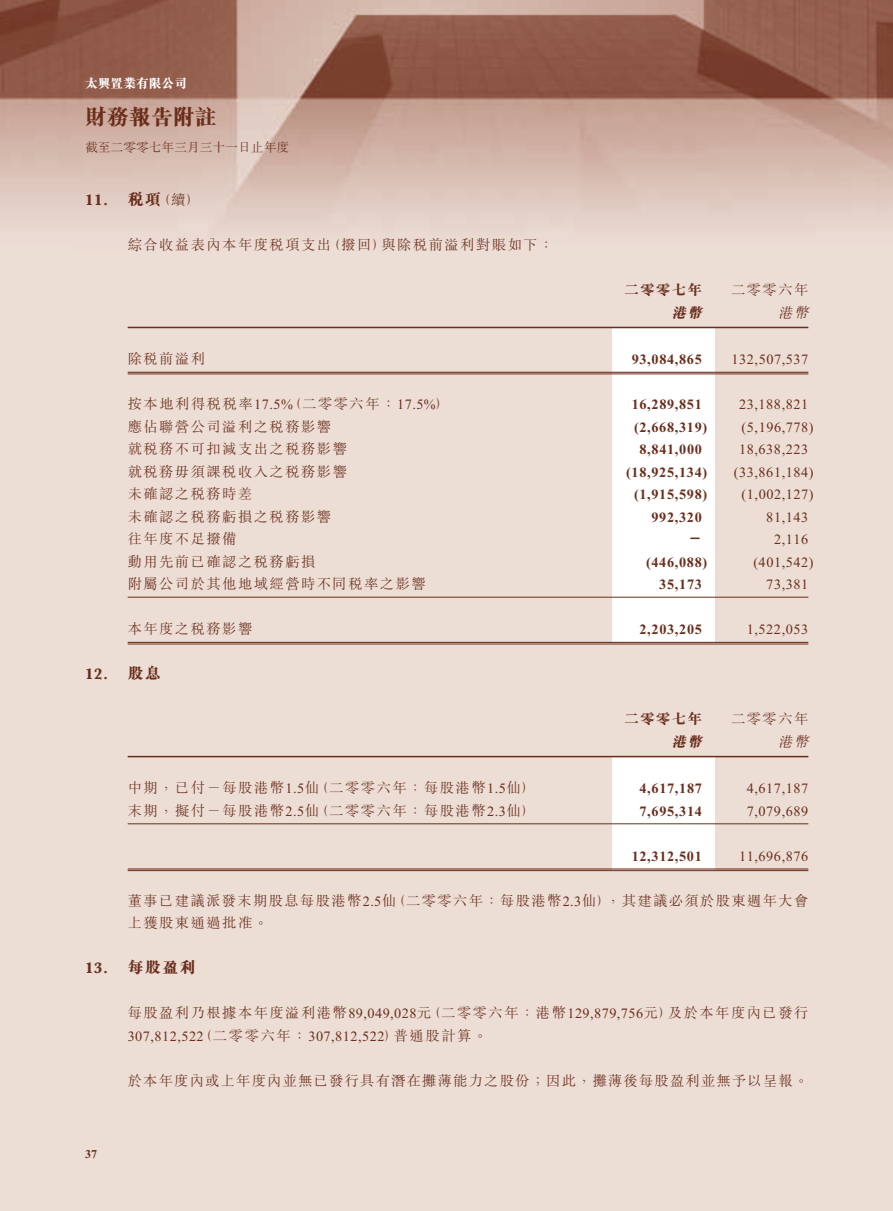
<style>
.page{position:relative;width:893px;height:1211px;background:#fff}
.page>*{position:absolute;margin:0;border:0;box-sizing:border-box;transform-origin:0 0}
.t1{font:800 21.75px "M Sung";letter-spacing:.01em;color:#6b2e1c}
.t2{font:800 15.75px "M Sung";letter-spacing:.105em;color:#6b2e1c}
.t3{font:300 14.25px/22.5px "M Sung";letter-spacing:.105em;color:#6b2e1c}
.t4{font:14.25px "Times";letter-spacing:.04em;color:#6b2e1c}
.t5{font:700 14.25px "Times";letter-spacing:.045em;color:#6b2e1c}
.t6{font:300 14.25px "M Sung";letter-spacing:.085em;color:#6b2e1c}
.t7{font:800 14.25px "M Sung";letter-spacing:.105em;color:#6b2e1c}
.t8{font:italic 800 14.25px "M Sung";color:#6b2e1c}
.t9{font:italic 300 14.25px "M Sung";color:#6b2e1c}
.t10{font:800 14.25px "M Hei";color:#6b2e1c}
.t11{font:300 12.75px "M Sung";color:#6b2e1c}
.t12{font:800 12.75px "M Sung";color:#fff}
.t13{font:700 12px "Times";color:#6b2e1c}
.s1{font-weight:300;font-size:14.25px}
.s2{font-family:"Times";font-weight:400}
.s3{font-family:"M Sung";font-weight:300}
</style>
<div class="page">
<img style="left:0;top:0;width:892px;height:1210px">
<div style="left:612px;top:328px;width:102px;height:314px;background:#fff"></div>
<hr style="left:128px;top:327px;width:680px;height:1px;background:#6b2e1c">
<hr style="left:128px;top:372px;width:680px;height:1px;background:#6b2e1c">
<hr style="left:128px;top:373px;width:680px;height:1px;background:#6b2e1c">
<hr style="left:128px;top:597px;width:680px;height:1px;background:#6b2e1c">
<hr style="left:128px;top:642px;width:680px;height:1px;background:#6b2e1c">
<hr style="left:128px;top:643px;width:680px;height:1px;background:#6b2e1c">
<div style="left:612px;top:757px;width:102px;height:114px;background:#fff"></div>
<hr style="left:128px;top:756px;width:680px;height:1px;background:#6b2e1c">
<hr style="left:128px;top:823px;width:680px;height:1px;background:#6b2e1c">
<hr style="left:128px;top:868px;width:680px;height:1px;background:#6b2e1c">
<hr style="left:128px;top:870px;width:680px;height:1px;background:#6b2e1c">
<p class="t12" style="left:85px;top:78px;width:103px">太興置業有限公司</p>
<h1 class="t1" style="left:85px;top:108px;width:133px">財務報告附註</h1>
<p class="t11" style="left:85px;top:142px;width:205px">截至二零零七年三月三十一日止年度</p>
<p class="t2" style="left:85px;top:193px;width:116px">11. 稅項<span class="s1">（續）</span></p>
<p class="t3" style="left:128px;top:235px;width:427px">綜合收益表內本年度稅項支出（撥回）與除稅前溢利對賬如下：</p>
<p class="t7" style="left:624px;top:284px;width:79px">二零零七年</p>
<p class="t3" style="left:731px;top:280px;width:79px">二零零六年</p>
<p class="t8" style="left:672px;top:307px;width:34px">港幣</p>
<p class="t9" style="left:778px;top:307px;width:32px">港幣</p>
<p class="t3" style="left:128px;top:349px;width:79px">除稅前溢利</p>
<p class="t5" style="left:631px;top:355px;width:72px">93,084,865</p>
<p class="t4" style="left:731px;top:354px;width:78px">132,507,537</p>
<p class="t3" style="left:128px;top:394px;width:323px">按本地利得稅稅率<span class="s2">17.5%</span>（二零零六年：<span class="s2">17.5%</span>）</p>
<p class="t5" style="left:631px;top:400px;width:72px">16,289,851</p>
<p class="t4" style="left:739px;top:399px;width:71px">23,188,821</p>
<p class="t3" style="left:128px;top:417px;width:205px">應佔聯營公司溢利之稅務影響</p>
<p class="t5" style="left:634px;top:422px;width:75px">(2,668,319)</p>
<p class="t4" style="left:741px;top:422px;width:74px">(5,196,778)</p>
<p class="t3" style="left:128px;top:439px;width:221px">就稅務不可扣減支出之稅務影響</p>
<p class="t5" style="left:639px;top:445px;width:64px">8,841,000</p>
<p class="t4" style="left:739px;top:444px;width:71px">18,638,223</p>
<p class="t3" style="left:128px;top:462px;width:221px">就稅務毋須課稅收入之稅務影響</p>
<p class="t5" style="left:626px;top:467px;width:83px">(18,925,134)</p>
<p class="t4" style="left:733px;top:467px;width:81px">(33,861,184)</p>
<p class="t3" style="left:128px;top:484px;width:126px">未確認之稅務時差</p>
<p class="t5" style="left:634px;top:490px;width:75px">(1,915,598)</p>
<p class="t4" style="left:741px;top:489px;width:74px">(1,002,127)</p>
<p class="t3" style="left:128px;top:507px;width:205px">未確認之稅務虧損之稅務影響</p>
<p class="t5" style="left:651px;top:512px;width:52px">992,320</p>
<p class="t4" style="left:766px;top:512px;width:44px">81,143</p>
<p class="t3" style="left:128px;top:529px;width:110px">往年度不足撥備</p>
<p class="t10" style="left:687px;top:533px;width:16px">－</p>
<p class="t4" style="left:774px;top:534px;width:36px">2,116</p>
<p class="t3" style="left:128px;top:552px;width:189px">動用先前已確認之稅務虧損</p>
<p class="t5" style="left:646px;top:557px;width:63px">(446,088)</p>
<p class="t4" style="left:753px;top:557px;width:62px">(401,542)</p>
<p class="t3" style="left:128px;top:574px;width:299px">附屬公司於其他地域經營時不同稅率之影響</p>
<p class="t5" style="left:659px;top:580px;width:44px">35,173</p>
<p class="t4" style="left:766px;top:579px;width:44px">73,381</p>
<p class="t3" style="left:128px;top:619px;width:126px">本年度之稅務影響</p>
<p class="t5" style="left:639px;top:625px;width:64px">2,203,205</p>
<p class="t4" style="left:746px;top:624px;width:63px">1,522,053</p>
<p class="t2" style="left:85px;top:667px;width:77px">12. 股息</p>
<p class="t7" style="left:624px;top:713px;width:79px">二零零七年</p>
<p class="t3" style="left:731px;top:709px;width:79px">二零零六年</p>
<p class="t8" style="left:672px;top:736px;width:34px">港幣</p>
<p class="t9" style="left:778px;top:736px;width:32px">港幣</p>
<p class="t3" style="left:128px;top:778px;width:409px">中期，已付－每股港幣<span class="s2">1.5</span>仙（二零零六年：每股港幣<span class="s2">1.5</span>仙）</p>
<p class="t5" style="left:639px;top:784px;width:64px">4,617,187</p>
<p class="t4" style="left:746px;top:783px;width:63px">4,617,187</p>
<p class="t3" style="left:128px;top:801px;width:409px">末期，擬付－每股港幣<span class="s2">2.5</span>仙（二零零六年：每股港幣<span class="s2">2.3</span>仙）</p>
<p class="t5" style="left:639px;top:806px;width:64px">7,695,314</p>
<p class="t4" style="left:746px;top:806px;width:63px">7,079,689</p>
<p class="t5" style="left:631px;top:851px;width:72px">12,312,501</p>
<p class="t4" style="left:739px;top:851px;width:71px">11,696,876</p>
<p class="t3" style="left:128px;top:891px;width:682px">董事已建議派發末期股息每股港幣<span class="s2">2.5</span>仙（二零零六年：每股港幣<span class="s2">2.3</span>仙），其建議必須於股東週年大會上獲股東通過批准。</p>
<p class="t2" style="left:85px;top:961px;width:112px">13. 每股盈利</p>
<p class="t3" style="left:128px;top:1003px;width:682px">每股盈利乃根據本年度溢利港幣<span class="s2">89,049,028</span>元（二零零六年：港幣<span class="s2">129,879,756</span>元）及於本年度內已發行</p>
<p class="t4" style="left:128px;top:1031px;width:361px">307,812,522<span class="s3">（二零零六年：</span>307,812,522<span class="s3">）普通股計算。</span></p>
<p class="t6" style="left:128px;top:1075px;width:682px">於本年度內或上年度內並無已發行具有潛在攤薄能力之股份；因此，攤薄後每股盈利並無予以呈報。</p>
<p class="t13" style="left:85px;top:1150px;width:14px">37</p>
</div>
